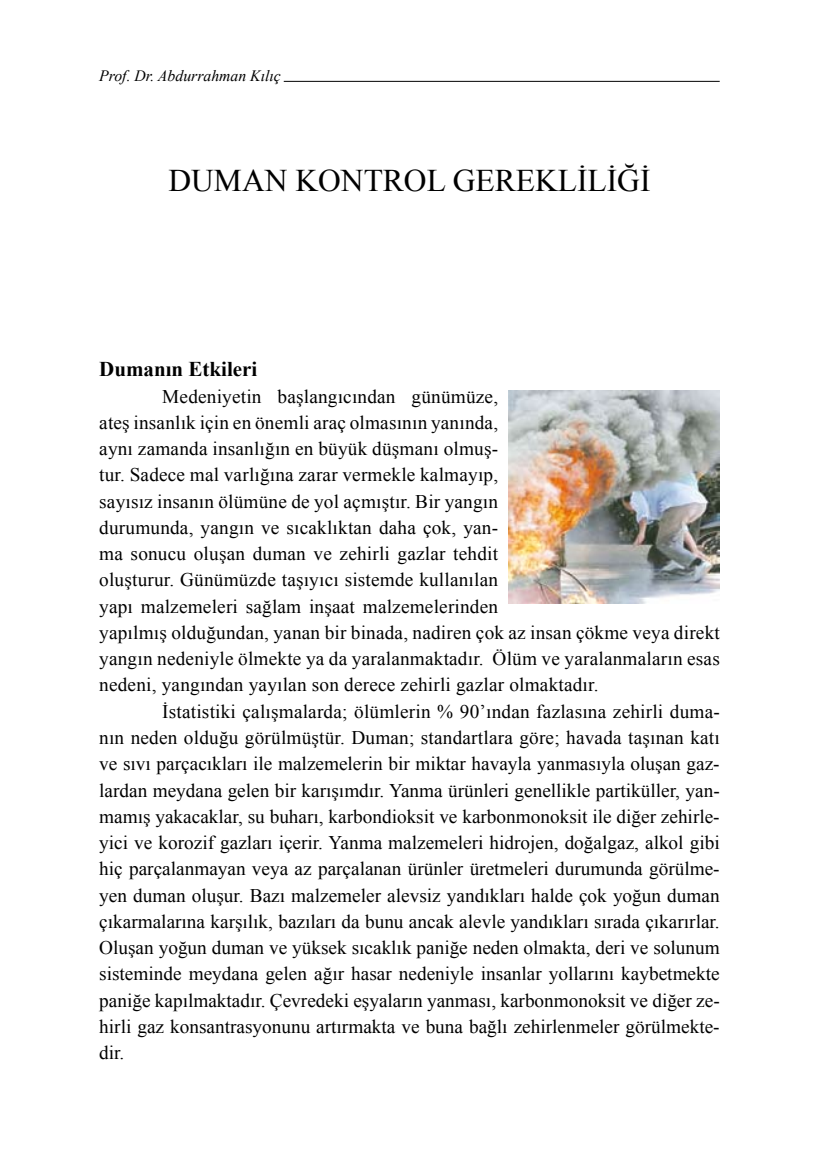
<style>
.page{position:relative;width:819px;height:1166px;background:#fff}
.page>*{position:absolute;margin:0;border:0;box-sizing:border-box;transform-origin:0 0}
.t1{font:31.5px "Times New Roman";color:#000}
.t2{font:700 21px "Times New Roman";color:#000}
.t3{font:19.25px/26.2px "Times New Roman";letter-spacing:.01em;color:#000}
.t4{font:italic 15.75px "Times New Roman";color:#000}
</style>
<div class="page">
<hr style="left:284px;top:81px;width:435px;height:1px;background:#000">
<img style="left:508px;top:390px;width:211px;height:214px">
<p class="t4" style="left:99px;top:64px;width:183px">Prof. Dr. Abdurrahman Kılıç</p>
<h1 class="t1" style="left:168px;top:159px;width:483px">DUMAN KONTROL GEREKLİLİĞİ</h1>
<p class="t2" style="left:99px;top:355px;width:160px">Dumanın Etkileri</p>
<p class="t3" style="left:99px;top:383px;width:622px;text-indent:63px">Medeniyetin başlangıcından günümüze,<br>ateş insanlık için en önemli araç olmasının yanında,<br>aynı zamanda insanlığın en büyük düşmanı olmuş-<br>tur. Sadece mal varlığına zarar vermekle kalmayıp,<br>sayısız insanın ölümüne de yol açmıştır. Bir yangın<br>durumunda, yangın ve sıcaklıktan daha çok, yan-<br>ma sonucu oluşan duman ve zehirli gazlar tehdit<br>oluşturur. Günümüzde taşıyıcı sistemde kullanılan<br>yapı malzemeleri sağlam inşaat malzemelerinden<br>yapılmış olduğundan, yanan bir binada, nadiren çok az insan çökme veya direkt yangın nedeniyle ölmekte ya da yaralanmaktadır. Ölüm ve yaralanmaların esas nedeni, yangından yayılan son derece zehirli gazlar olmaktadır.</p>
<p class="t3" style="left:99px;top:698px;width:622px;text-align:justify;text-indent:63px">İstatistiki çalışmalarda; ölümlerin % 90’ından fazlasına zehirli duma&shy;nın neden olduğu görülmüştür. Duman; standartlara göre; havada taşınan katı ve sıvı parçacıkları ile malzemelerin bir miktar havayla yanmasıyla oluşan gaz&shy;lardan meydana gelen bir karışımdır. Yanma ürünleri genellikle partiküller, yan&shy;mamış yakacaklar, su buharı, karbondioksit ve karbonmonoksit ile diğer zehirle&shy;yici ve korozif gazları içerir. Yanma malzemeleri hidrojen, doğalgaz, alkol gibi hiç parçalanmayan veya az parçalanan ürünler üretmeleri durumunda görülme&shy;yen duman oluşur. Bazı malzemeler alevsiz yandıkları halde çok yoğun duman çıkarmalarına karşılık, bazıları da bunu ancak alevle yandıkları sırada çıkarırlar.<br>Oluşan yoğun duman ve yüksek sıcaklık paniğe neden olmakta, deri ve solunum sisteminde meydana gelen ağır hasar nedeniyle insanlar yollarını kaybetmekte paniğe kapılmaktadır. Çevredeki eşyaların yanması, karbonmonoksit ve diğer ze&shy;hirli gaz konsantrasyonunu artırmakta ve buna bağlı zehirlenmeler görülmekte&shy;dir.</p>
</div>
